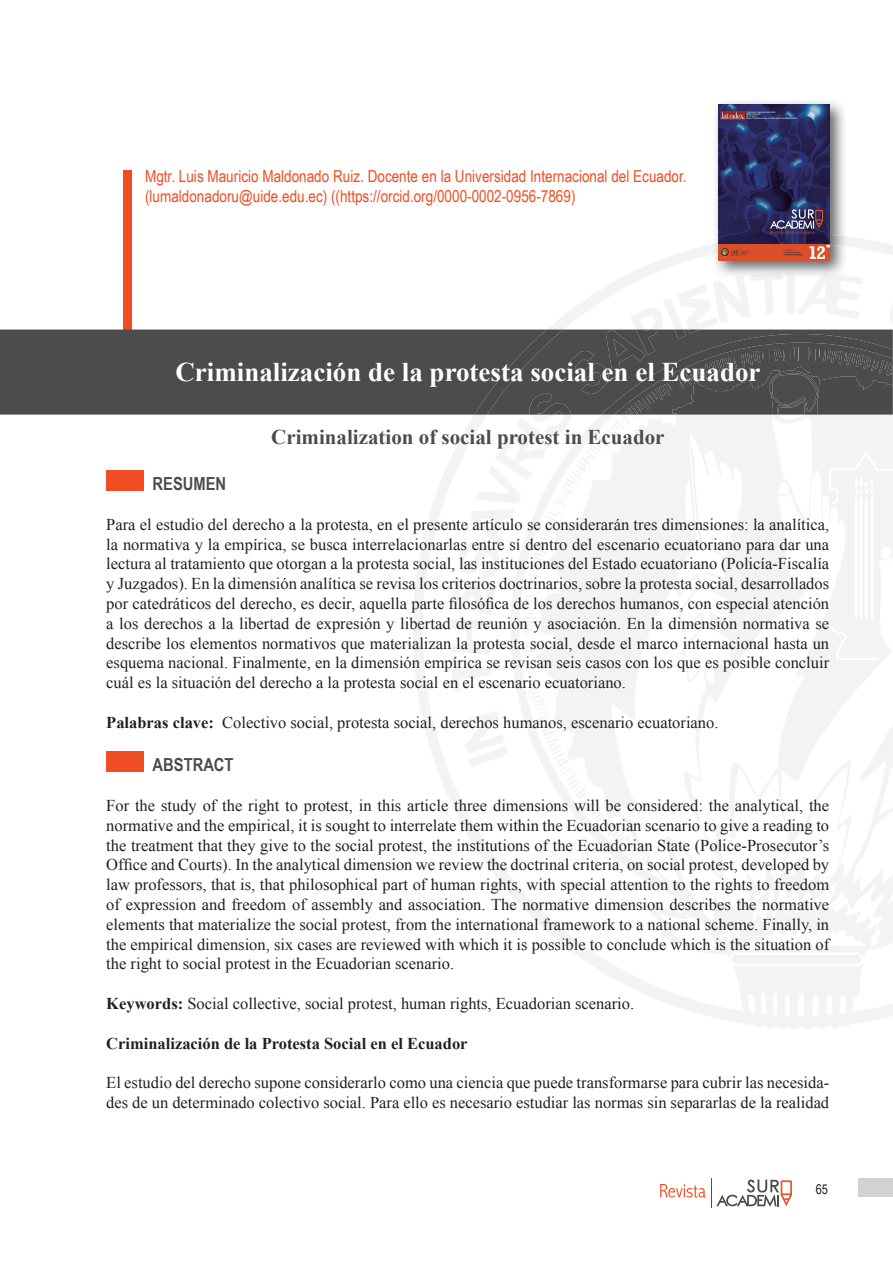
<style>
.page{position:relative;width:893px;height:1263px;background:#fff}
.page>*{position:absolute;margin:0;border:0;box-sizing:border-box;transform-origin:0 0}
.t1{font:700 27px "Times New Roman";color:#fff}
.t2{font:700 21px "Times New Roman";color:#4b4c4d}
.t3{font:700 18px "Arial Narrow";color:#4b4c4d}
.t4{font:16.5px/19.8px "Times New Roman";color:#231f20;text-align:justify}
.t5{font:16.5px/19.8px "Arial Narrow";color:#f04d22}
.t6{font:700 16.5px "Times New Roman";color:#231f20}
.t7{font:13.5px "Arial Narrow";color:#231f20}
.s1{font-weight:700}
</style>
<div class="page">
<svg style="left:660px;top:1184px;width:46px;height:13px"></svg>
<svg style="left:716px;top:1179px;width:76px;height:28px"></svg>
<div style="left:859px;top:1178px;width:34px;height:18px;background:#d1d2d4"></div>
<svg style="left:391px;top:237px;width:502px;height:792px"></svg>
<div style="left:123px;top:170px;width:9px;height:160px;background:#f04d22"></div>
<div style="left:0;top:330px;width:451px;height:85px;background:#4b4c4d"></div>
<div style="left:106px;top:470px;width:38px;height:20px;background:#f04d22"></div>
<div style="left:106px;top:751px;width:38px;height:20px;background:#f04d22"></div>
<img style="left:713px;top:102px;width:134px;height:171px">
<img style="left:713px;top:234px;width:134px;height:20px">
<svg style="left:451px;top:273px;width:442px;height:680px"></svg>
<img style="left:719px;top:104px;width:110px;height:156px">
<p class="t5" style="left:145px;top:166px;width:543px">Mgtr. Luis Mauricio Maldonado Ruiz. Docente en la Universidad Internacional del Ecuador. (lumaldonadoru@uide.edu.ec) ((https://orcid.org/0000-0002-0956-7869)</p>
<h1 class="t1" style="left:175px;top:353px;width:587px">Criminalización de la protesta social en el Ecuador</h1>
<p class="t2" style="left:271px;top:422px;width:395px">Criminalization of social protest in Ecuador</p>
<p class="t3" style="left:153px;top:470px;width:75px">RESUMEN</p>
<p class="t4" style="left:106px;top:514px;width:724px">Para el estudio del derecho a la protesta, en el presente artículo se considerarán tres dimensiones: la analítica, la normativa y la empírica, se busca interrelacionarlas entre sí dentro del escenario ecuatoriano para dar una lectura al tratamiento que otorgan a la protesta social, las instituciones del Estado ecuatoriano (Policía-Fiscalía y Juzgados). En la dimensión analítica se revisa los criterios doctrinarios, sobre la protesta social, desarrollados por catedráticos del derecho, es decir, aquella parte filosófica de los derechos humanos, con especial atención a los derechos a la libertad de expresión y libertad de reunión y asociación. En la dimensión normativa se describe los elementos normativos que materializan la protesta social, desde el marco internacional hasta un esquema nacional. Finalmente, en la dimensión empírica se revisan seis casos con los que es posible concluir cuál es la situación del derecho a la protesta social en el escenario ecuatoriano.</p>
<p class="t4" style="left:106px;top:712px;width:614px"><span class="s1">Palabras clave:</span> Colectivo social, protesta social, derechos humanos, escenario ecuatoriano.</p>
<p class="t3" style="left:153px;top:751px;width:83px">ABSTRACT</p>
<p class="t4" style="left:106px;top:795px;width:724px">For the study of the right to protest, in this article three dimensions will be considered: the analytical, the normative and the empirical, it is sought to interrelate them within the Ecuadorian scenario to give a reading to the treatment that they give to the social protest, the institutions of the Ecuadorian State (Police-Prosecutor’s Office and Courts). In the analytical dimension we review the doctrinal criteria, on social protest, developed by law professors, that is, that philosophical part of human rights, with special attention to the rights to freedom of expression and freedom of assembly and association. The normative dimension describes the normative elements that materialize the social protest, from the international framework to a national scheme. Finally, in the empirical dimension, six cases are reviewed with which it is possible to conclude which is the situation of the right to social protest in the Ecuadorian scenario.</p>
<p class="t4" style="left:106px;top:993px;width:529px"><span class="s1">Keywords:</span> Social collective, social protest, human rights, Ecuadorian scenario.</p>
<p class="t6" style="left:106px;top:1032px;width:363px">Criminalización de la Protesta Social en el Ecuador</p>
<p class="t4" style="left:106px;top:1072px;width:724px">El estudio del derecho supone considerarlo como una ciencia que puede transformarse para cubrir las necesida&shy;des de un determinado colectivo social. Para ello es necesario estudiar las normas sin separarlas de la realidad</p>
<p class="t7" style="left:816px;top:1179px;width:14px">65</p>
</div>
